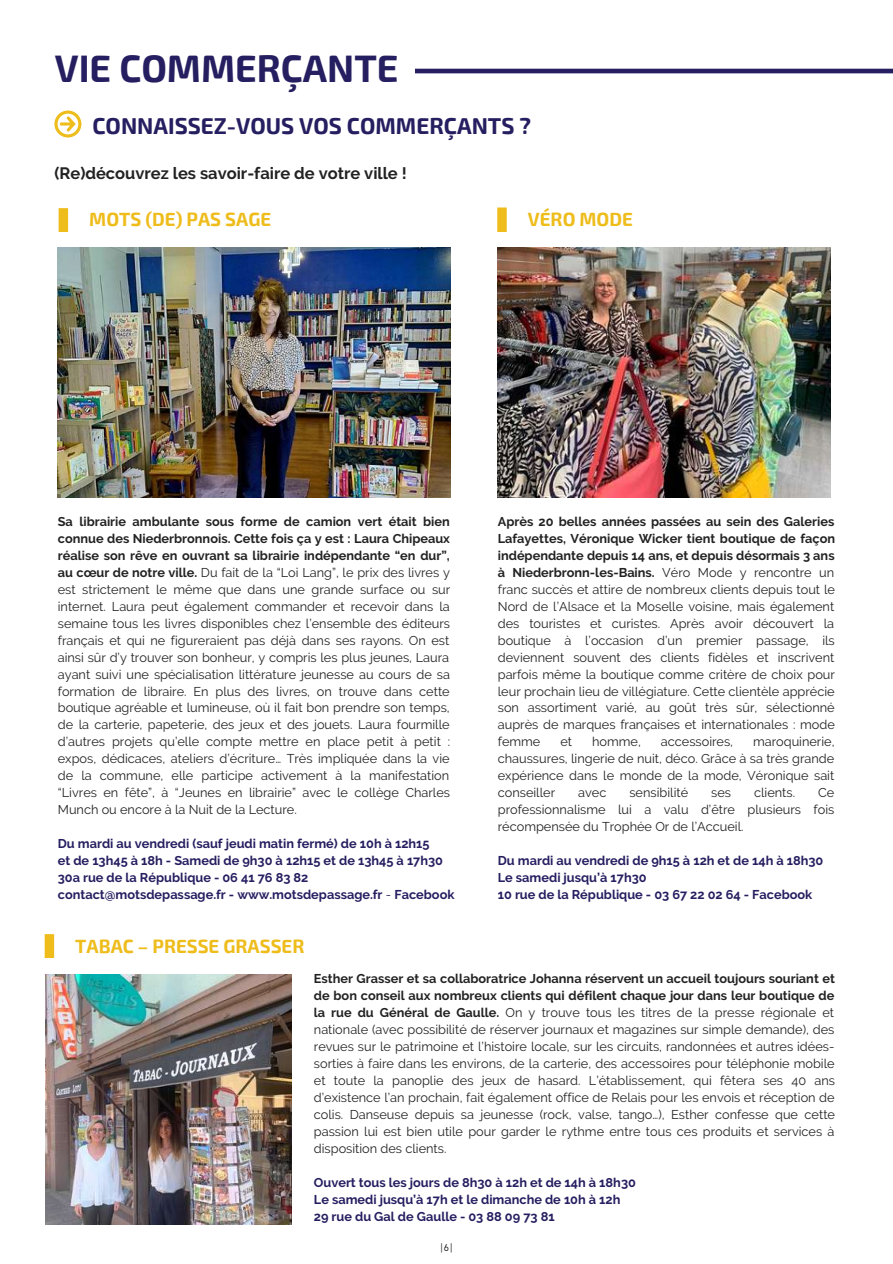
<style>
.page{position:relative;width:893px;height:1264px;background:#fff}
.page>*{position:absolute;margin:0;border:0;box-sizing:border-box;transform-origin:0 0}
.t1{font:700 37.5px "Exo 2";color:#251e60}
.t2{font:700 22.5px "Exo 2";color:#251e60}
.t3{font:700 18.75px "Exo 2";color:#eebd1c}
.t4{font:700 16.5px "Raleway";color:#222}
.t5{font:12.75px/17px "Raleway";color:#222;text-align:justify}
.t6{font:700 12.75px/17px "Raleway";color:#251e60}
.t7{font:10.5px "Gidole";color:#222}
.s1{font-weight:700}
.s2{font-weight:400}
</style>
<div class="page">
<hr style="left:415px;top:69px;width:477px;height:4px;background:#251e60">
<svg style="left:54px;top:110px;width:27px;height:27px"></svg>
<svg style="left:59px;top:208px;width:9px;height:24px"></svg>
<img style="left:58px;top:248px;width:392px;height:249px">
<svg style="left:45px;top:934px;width:9px;height:24px"></svg>
<img style="left:46px;top:974px;width:245px;height:250px">
<svg style="left:497px;top:207px;width:9px;height:25px"></svg>
<img style="left:498px;top:248px;width:332px;height:249px">
<h1 class="t1" style="left:55px;top:45px;width:345px">VIE COMMERÇANTE</h1>
<h2 class="t2" style="left:92px;top:111px;width:440px">CONNAISSEZ-VOUS VOS COMMERÇANTS ?</h2>
<p class="t4" style="left:54px;top:163px;width:354px">(Re)découvrez les savoir-faire de votre ville !</p>
<h3 class="t3" style="left:89px;top:207px;width:183px">MOTS (DE) PAS SAGE</h3>
<h3 class="t3" style="left:528px;top:207px;width:106px">VÉRO MODE</h3>
<p class="t5" style="left:58px;top:512px;width:394px"><span class="s1">Sa librairie ambulante sous forme de camion vert était bien connue des Niederbronnois. Cette fois ça y est : Laura Chipeaux réalise son rêve en ouvrant sa librairie indépendante “en dur”, au cœur de notre ville.</span> Du fait de la “Loi Lang”, le prix des livres y est strictement le même que dans une grande surface ou sur internet. Laura peut également commander et recevoir dans la semaine tous les livres disponibles chez l’ensemble des éditeurs français et qui ne figureraient pas déjà dans ses rayons. On est ainsi sûr d’y trouver son bonheur, y compris les plus jeunes, Laura ayant suivi une spécialisation littérature jeunesse au cours de sa formation de libraire. En plus des livres, on trouve dans cette boutique agréable et lumineuse, où il fait bon prendre son temps, de la carterie, papeterie, des jeux et des jouets. Laura fourmille d’autres projets qu’elle compte mettre en place petit à petit : expos, dédicaces, ateliers d’écriture… Très impliquée dans la vie de la commune, elle participe activement à la manifestation “Livres en fête”, à “Jeunes en librairie” avec le collège Charles Munch ou encore à la Nuit de la Lecture.</p>
<p class="t6" style="left:58px;top:835px;width:387px">Du mardi au vendredi (sauf jeudi matin fermé) de 10h à 12h15 et de 13h45 à 18h - Samedi de 9h30 à 12h15 et de 13h45 à 17h30<br>30a rue de la République - 06 41 76 83 82</p>
<p class="t6" style="left:58px;top:886px;width:398px">contact@motsdepassage.fr - www.motsdepassage.fr <span class="s2">-</span> Facebook</p>
<h3 class="t3" style="left:75px;top:933px;width:230px">TABAC – PRESSE GRASSER</h3>
<p class="t5" style="left:498px;top:512px;width:339px"><span class="s1">Après 20 belles années passées au sein des Galeries Lafayettes, Véronique Wicker tient boutique de façon indépendante depuis 14 ans, et depuis désormais 3 ans à Niederbronn-les-Bains.</span> Véro Mode y rencontre un franc succès et attire de nombreux clients depuis tout le Nord de l’Alsace et la Moselle voisine, mais également des touristes et curistes. Après avoir découvert la boutique à l’occasion d’un premier passage, ils deviennent souvent des clients fidèles et inscrivent parfois même la boutique comme critère de choix pour leur prochain lieu de villégiature. Cette clientèle apprécie son assortiment varié, au goût très sûr, sélectionné auprès de marques françaises et internationales : mode femme</p>
<p class="t5" style="left:498px;top:733px;width:338px;text-indent:255px">maroquinerie, chaussures, lingerie de nuit, déco. Grâce à sa très grande expérience dans le monde de la mode, Véronique sait conseiller</p>
<p class="t5" style="left:560px;top:733px;width:13px">et</p>
<p class="t5" style="left:592px;top:733px;width:50px">homme,</p>
<p class="t5" style="left:661px;top:733px;width:74px">accessoires,</p>
<p class="t5" style="left:578px;top:784px;width:30px">avec</p>
<p class="t5" style="left:629px;top:784px;width:60px">sensibilité</p>
<p class="t5" style="left:711px;top:784px;width:21px">ses</p>
<p class="t5" style="left:754px;top:784px;width:43px">clients.</p>
<p class="t5" style="left:498px;top:784px;width:338px;text-indent:320px">Ce professionnalisme lui a valu d’être plusieurs fois récompensée du Trophée Or de l’Accueil.</p>
<p class="t6" style="left:498px;top:852px;width:327px">Du mardi au vendredi de 9h15 à 12h et de 14h à 18h30<br>Le samedi jusqu’à 17h30<br>10 rue de la République - 03 67 22 02 64 - Facebook</p>
<p class="t5" style="left:314px;top:970px;width:522px"><span class="s1">Esther Grasser et sa collaboratrice Johanna réservent un accueil toujours souriant et de bon conseil aux nombreux clients qui défilent chaque jour dans leur boutique de la rue du Général de Gaulle.</span> On y trouve tous les titres de la presse régionale et nationale (avec possibilité de réserver journaux et magazines sur simple demande), des revues sur le patrimoine et l’histoire locale, sur les circuits, randonnées et autres idées&shy;sorties à faire dans les environs, de la carterie, des accessoires pour téléphonie mobile et toute la panoplie des jeux de hasard. L’établissement, qui fêtera ses 40 ans d’existence l’an prochain, fait également office de Relais pour les envois et réception de colis. Danseuse depuis sa jeunesse (rock, valse, tango…), Esther confesse que cette passion lui est bien utile pour garder le rythme entre tous ces produits et services à disposition des clients.</p>
<p class="t6" style="left:314px;top:1174px;width:323px">Ouvert tous les jours de 8h30 à 12h et de 14h à 18h30<br>Le samedi jusqu’à 17h et le dimanche de 10h à 12h<br>29 rue du Gal de Gaulle - 03 88 09 73 81</p>
<p class="t7" style="left:440px;top:1241px;width:14px">|6|</p>
</div>
